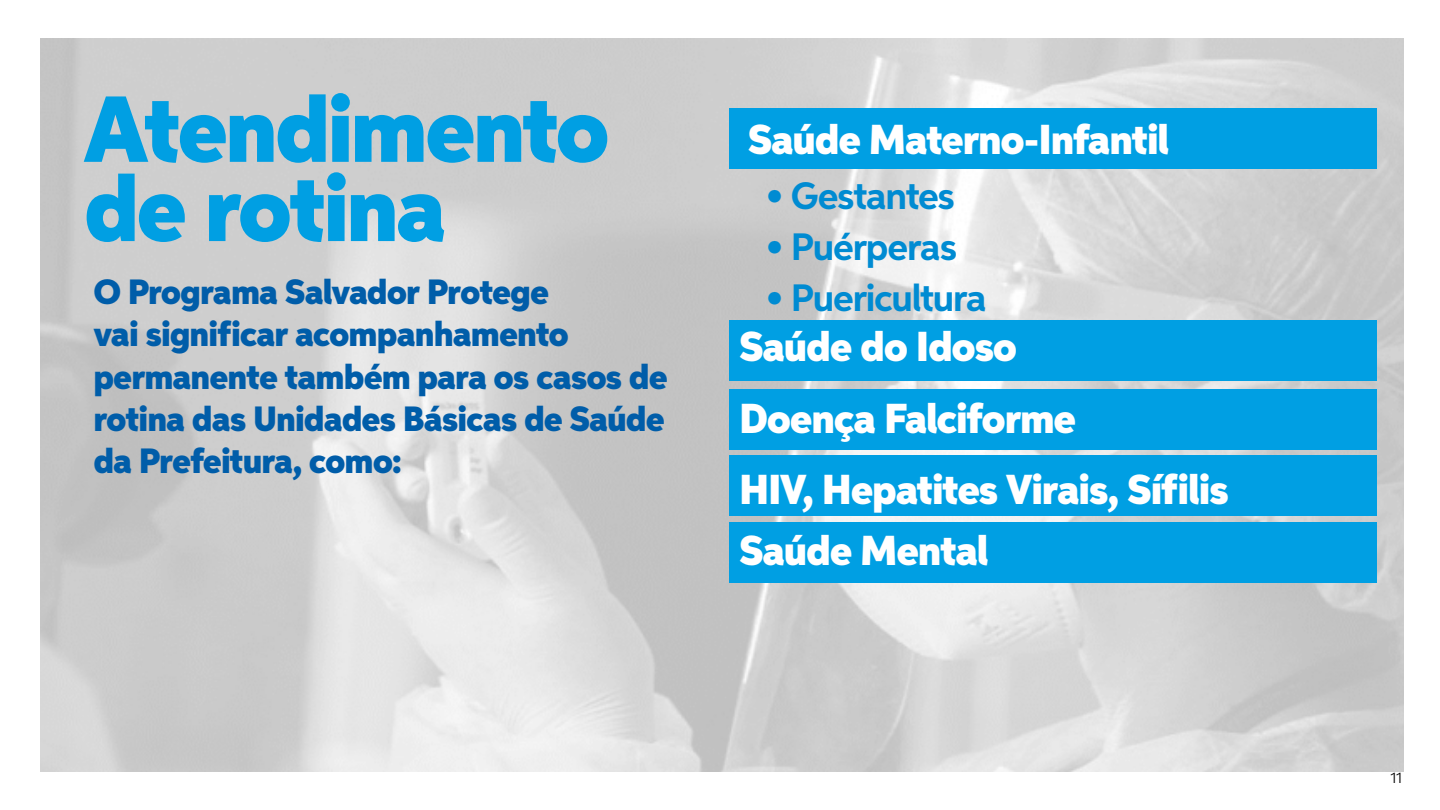
<style>
.page{position:relative;width:1440px;height:810px;background:#fff}
.page>*{position:absolute;margin:0;border:0;box-sizing:border-box;transform-origin:0 0}
.t1{font:900 93.97px/79.2px "Neutro";letter-spacing:-.035em;color:#009fe3}
.t2{font:900 42px/71.4px "Neutro";letter-spacing:-.03em;color:#fff}
.t3{font:700 38.25px "Neutro";letter-spacing:-.035em;color:#008bd2}
.t4{font:900 35.25px/42.3px "Neutro";letter-spacing:-.03em;color:#005da9}
.t5{font:15px "Prelo";color:#000}
</style>
<div class="page">
<img style="left:40px;top:38px;width:1364px;height:734px">
<div style="left:729px;top:108px;width:648px;height:61px;background:#009fe3"></div>
<div style="left:729px;top:321px;width:648px;height:60px;background:#009fe3"></div>
<div style="left:729px;top:389px;width:648px;height:61px;background:#009fe3"></div>
<div style="left:729px;top:456px;width:648px;height:60px;background:#009fe3"></div>
<div style="left:729px;top:523px;width:648px;height:60px;background:#009fe3"></div>
<h1 class="t1" style="left:84px;top:93px;width:527px">Atendimento de rotina</h1>
<p class="t4" style="left:93px;top:272px;width:576px">O Programa Salvador Protege<br>vai significar acompanhamento permanente também para os casos de rotina das Unidades Básicas de Saúde da Prefeitura, como:</p>
<p class="t2" style="left:748px;top:105px;width:423px">Saúde Materno-Infantil</p>
<p class="t3" style="left:766px;top:172px;width:190px">• Gestantes</p>
<p class="t3" style="left:766px;top:223px;width:192px">• Puérperas</p>
<p class="t3" style="left:766px;top:274px;width:222px">• Puericultura</p>
<p class="t2" style="left:739px;top:312px;width:491px">Saúde do Idoso<br>Doença Falciforme<br>HIV, Hepatites Virais, Sífilis</p>
<p class="t2" style="left:739px;top:516px;width:251px">Saúde Mental</p>
<p class="t5" style="left:1391px;top:769px;width:13px">11</p>
</div>
